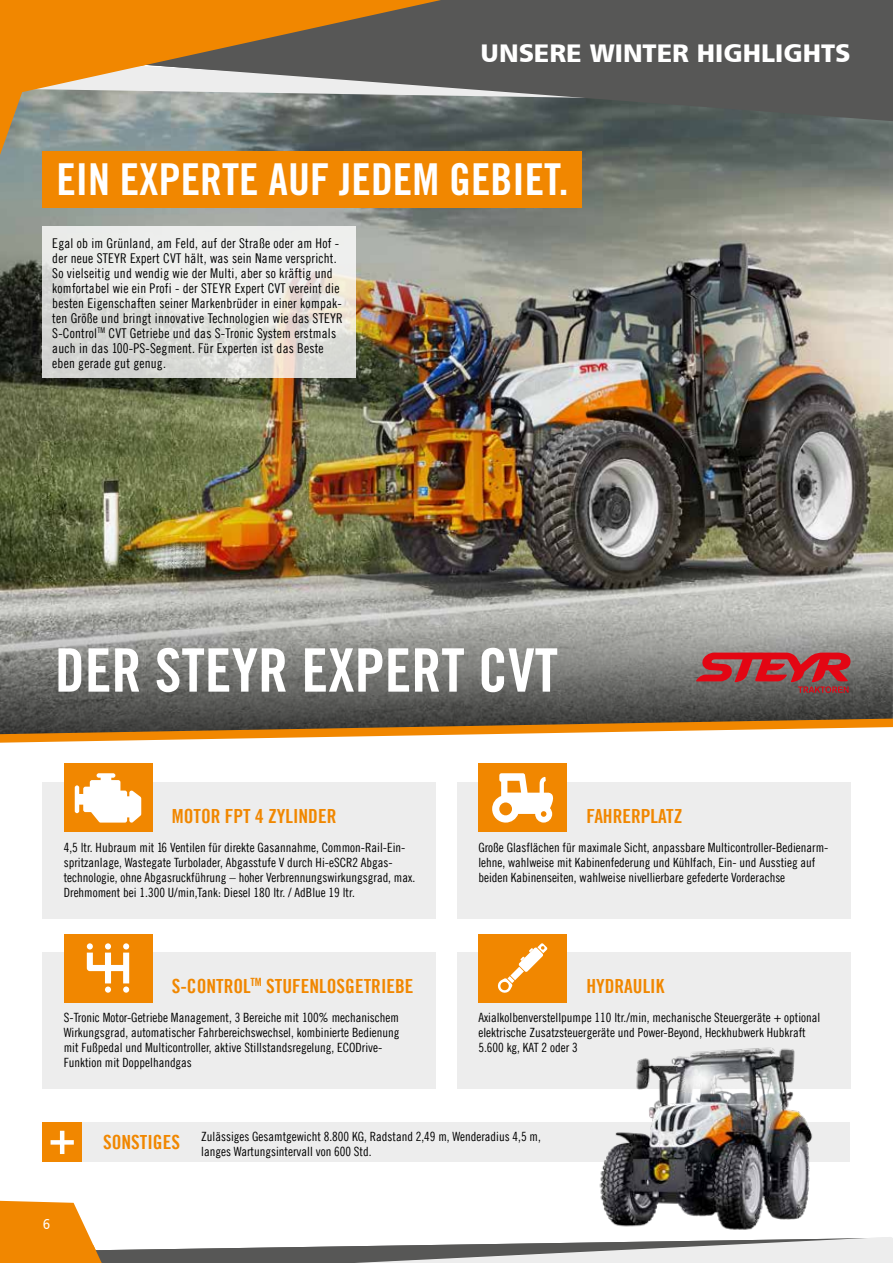
<style>
.page{position:relative;width:893px;height:1263px;background:#fff}
.page>*{position:absolute;margin:0;border:0;box-sizing:border-box;transform-origin:0 0}
.t1{font:60px "Trade Gothic LT Std Bd Cn 20";color:#fff}
.t2{font:43.95px "Trade Gothic LT Std Bd Cn 20";color:#fff}
.t3{font:25.5px "Humanist 777 BT Black B";color:#fff}
.t4{font:19.5px "Trade Gothic LT Bold Cond Twenty";color:#f18700}
.t5{font:14.25px "Humanist 777 BT Roman B";color:#fff;scale:.9 1}
.t6{font:13.5px/15px "Trade Gothic LT Com Cn 18";letter-spacing:.015em;color:#000}
.t7{font:12.75px/15px "Trade Gothic LT Com Cn 18";color:#000}
</style>
<div class="page">
<img style="left:0;top:121px;width:893px;height:440px">
<svg style="left:0;top:1200px;width:893px;height:63px"></svg>
<svg style="left:0;top:0;width:880px;height:193px;background:#7d715b"></svg>
<svg style="left:892px;top:0;width:1px;height:146px"></svg>
<svg style="left:0;top:561px;width:893px;height:92px;background:#979790"></svg>
<div style="left:43px;top:782px;width:393px;height:136px;background:#ededed"></div>
<div style="left:43px;top:953px;width:393px;height:136px;background:#ededed"></div>
<div style="left:457px;top:782px;width:393px;height:136px;background:#ededed"></div>
<div style="left:457px;top:953px;width:393px;height:136px;background:#ededed"></div>
<div style="left:43px;top:1123px;width:807px;height:39px;background:#ededed"></div>
<div style="left:64px;top:764px;width:88px;height:68px;background:#f18700"></div>
<svg style="left:75px;top:773px;width:66px;height:49px"></svg>
<div style="left:478px;top:764px;width:89px;height:68px;background:#f18700"></div>
<div style="left:64px;top:934px;width:88px;height:68px;background:#f18700"></div>
<div style="left:43px;top:1123px;width:39px;height:39px;background:#f18700"></div>
<div style="left:478px;top:934px;width:89px;height:68px;background:#f18700"></div>
<svg style="left:87px;top:943px;width:42px;height:50px"></svg>
<svg style="left:492px;top:773px;width:62px;height:49px"></svg>
<svg style="left:497px;top:943px;width:50px;height:50px"></svg>
<svg style="left:51px;top:1131px;width:23px;height:23px"></svg>
<img style="left:590px;top:1047px;width:235px;height:185px">
<div style="left:43px;top:151px;width:539px;height:57px;background:#f18700"></div>
<svg style="left:43px;top:227px;width:313px;height:151px;background:#e4e4e1"></svg>
<svg style="left:0;top:653px;width:893px;height:90px;background:#827062"></svg>
<h3 class="t3" style="left:481px;top:37px;width:371px">UNSERE WINTER HIGHLIGHTS</h3>
<h2 class="t2" style="left:56px;top:153px;width:514px">EIN EXPERTE AUF JEDEM GEBIET.</h2>
<p class="t6" style="left:52px;top:235px;width:292px">Egal ob im Grünland, am Feld, auf der Straße oder am Hof - der neue STEYR Expert CVT hält, was sein Name verspricht.<br>So vielseitig und wendig wie der Multi, aber so kräftig und komfortabel wie ein Profi - der STEYR Expert CVT vereint die besten Eigenschaften seiner Markenbrüder in einer kompak&shy;ten Größe und bringt innovative Technologien wie das STEYR S-Control<sup>TM</sup> CVT Getriebe und das S-Tronic System erstmals auch in das 100-PS-Segment. Für Experten ist das Beste eben gerade gut genug.</p>
<h1 class="t1" style="left:55px;top:634px;width:505px">DER STEYR EXPERT CVT</h1>
<h3 class="t4" style="left:172px;top:804px;width:166px">MOTOR FPT 4 ZYLINDER</h3>
<h3 class="t4" style="left:586px;top:804px;width:98px">FAHRERPLATZ</h3>
<p class="t7" style="left:64px;top:840px;width:353px">4,5 ltr. Hubraum mit 16 Ventilen für direkte Gasannahme, Common-Rail-Ein&shy;spritzanlage, Wastegate Turbolader, Abgasstufe V durch Hi-eSCR2 Abgas&shy;technologie, ohne Abgasruckführung – hoher Verbrennungswirkungsgrad, max.<br>Drehmoment bei 1.300 U/min,Tank: Diesel 180 ltr. / AdBlue 19 ltr.</p>
<h3 class="t4" style="left:172px;top:974px;width:243px">S-CONTROL<sup>TM</sup> STUFENLOSGETRIEBE</h3>
<p class="t7" style="left:64px;top:1010px;width:337px">S-Tronic Motor-Getriebe Management, 3 Bereiche mit 100% mechanischem Wirkungsgrad, automatischer Fahrbereichswechsel, kombinierte Bedienung mit Fußpedal und Multicontroller, aktive Stillstandsregelung, ECODrive-Funktion mit Doppelhandgas</p>
<p class="t7" style="left:478px;top:840px;width:352px">Große Glasflächen für maximale Sicht, anpassbare Multicontroller-Bedienarm&shy;lehne, wahlweise mit Kabinenfederung und Kühlfach, Ein- und Ausstieg auf beiden Kabinenseiten, wahlweise nivellierbare gefederte Vorderachse</p>
<h3 class="t4" style="left:586px;top:974px;width:79px">HYDRAULIK</h3>
<p class="t7" style="left:478px;top:1010px;width:343px">Axialkolbenverstellpumpe 110 ltr./min, mechanische Steuergeräte + optional elektrische Zusatzsteuergeräte und Power-Beyond, Heckhubwerk Hubkraft<br>5.600 kg, KAT 2 oder 3</p>
<p class="t5" style="left:43px;top:1215px;width:10px">6</p>
<h3 class="t4" style="left:103px;top:1130px;width:78px">SONSTIGES</h3>
<p class="t7" style="left:201px;top:1129px;width:341px">Zulässiges Gesamtgewicht 8.800 KG, Radstand 2,49 m, Wenderadius 4,5 m, langes Wartungsintervall von 600 Std.</p>
</div>
